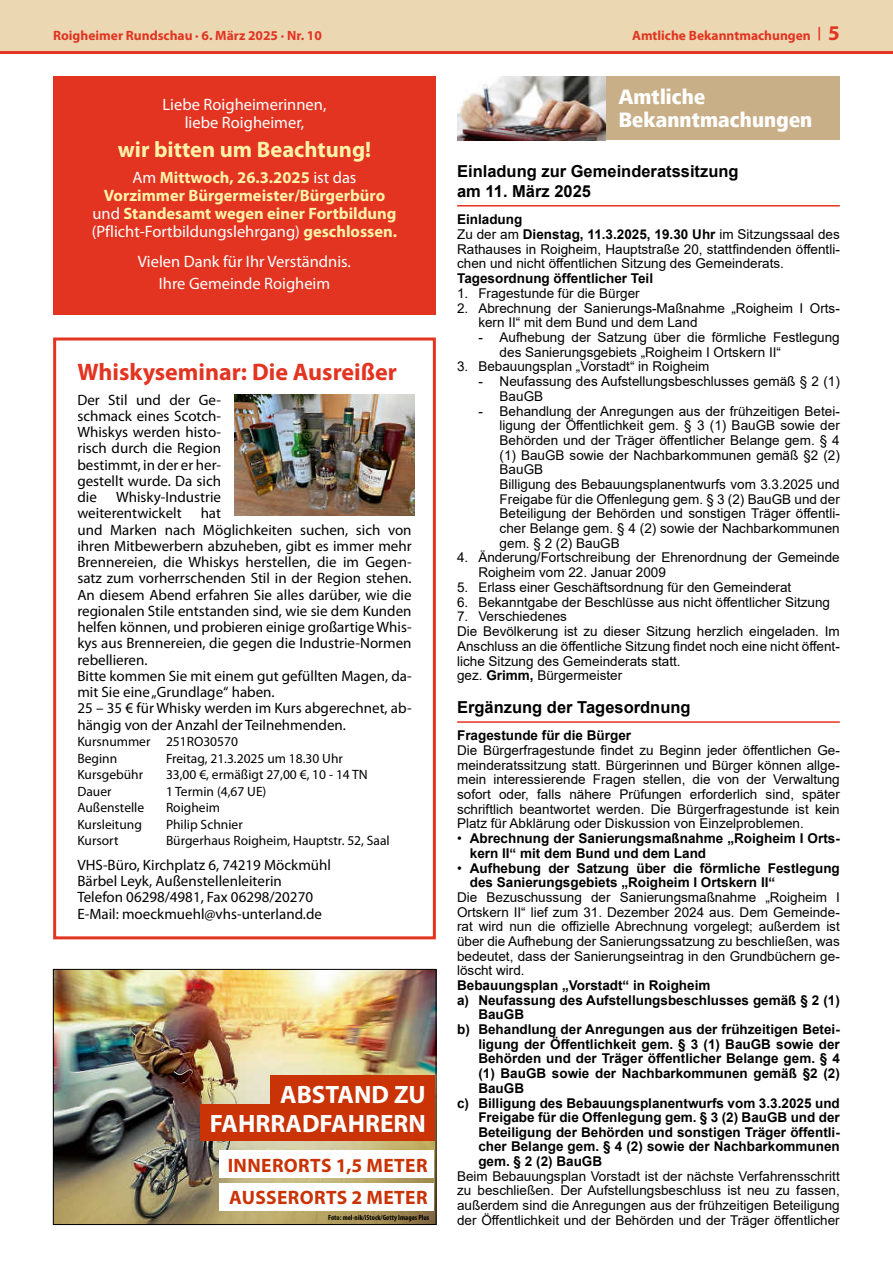
<style>
.page{position:relative;width:893px;height:1263px;background:#fff}
.page>*{position:absolute;margin:0;border:0;box-sizing:border-box;transform-origin:0 0}
.t1{font:700 25.2px/29.5px "Myriad Pro";color:#fff;text-align:right}
.t2{font:700 24px "Myriad Pro";color:#e23421}
.t3{font:700 22.5px "Myriad Pro";color:#fff3a9}
.t4{font:800 21.45px/22.5px "Frutiger Next LT";letter-spacing:.01em;color:#fff;scale:.91 1}
.t5{font:700 19.5px/32.4px "Myriad Pro";letter-spacing:.02em;color:#c93306}
.t6{font:700 16.5px/17.9px "Myriad Pro";color:#fff3a9;text-align:center}
.t7{font:16.5px/17.9px "Myriad Pro";color:#fff;text-align:center}
.t8{font:700 16.5px/19.5px "Arial";color:#000}
.t9{font:15px/16.2px "Myriad Pro";color:#000}
.t10{font:13.5px/14.7px "Arial";color:#000}
.t11{font:700 13.5px/14.5px "Arial";color:#000}
.t12{font:13.5px/16.5px "Myriad Pro";color:#000}
.t13{font:700 13.5px "Myriad Pro";color:#e23421}
.t14{font:700 condensed 7.5px "Myriad Pro";color:#000}
.s1{font-size:21px}
.s2{font-weight:400;color:#fff}
.s3{font-weight:700}
.s4{font-weight:400}
</style>
<div class="page">
<div style="left:0;top:0;width:893px;height:51px;background:#ebd8b3"></div>
<hr style="left:0;top:51px;width:893px;height:3px;background:#e23421">
<div style="left:53px;top:77px;width:383px;height:238px;background:#e23421"></div>
<div style="left:53px;top:337px;width:383px;height:602px;border:3px solid #e23421"></div>
<img style="left:234px;top:394px;width:181px;height:122px">
<hr style="left:457px;top:205px;width:383px;height:2px;background:#e23421">
<hr style="left:457px;top:721px;width:383px;height:2px;background:#e23421">
<div style="left:457px;top:77px;width:383px;height:63px;background:#c9af88"></div>
<img style="left:457px;top:77px;width:149px;height:63px">
<img style="left:55px;top:971px;width:379px;height:252px">
<div style="left:270px;top:1075px;width:164px;height:36px;background:#c93306"></div>
<div style="left:200px;top:1105px;width:234px;height:36px;background:#c93306"></div>
<div style="left:219px;top:1150px;width:215px;height:28px;background:#fff"></div>
<div style="left:219px;top:1183px;width:215px;height:28px;background:#fff"></div>
<div style="left:53px;top:969px;width:383px;height:256px;border:1px solid #000"></div>
<p class="t13" style="left:53px;top:26px;width:270px">Roigheimer Rundschau · 6. März 2025 · Nr. 10</p>
<p class="t13" style="left:632px;top:26px;width:209px">Amtliche Bekanntmachungen | <span class="s1">5</span></p>
<p class="t7" style="left:163px;top:95px;width:165px">Liebe Roigheimerinnen, liebe Roigheimer,</p>
<h3 class="t3" style="left:118px;top:134px;width:255px">wir bitten um Beachtung!</h3>
<p class="t6" style="left:92px;top:168px;width:307px"><span class="s2">Am</span> Mittwoch, 26.3.2025 <span class="s2">ist das </span>Vorzimmer Bürgermeister/Bürgerbüro <span class="s2">und</span> Standesamt wegen einer Fortbildung <span class="s2">(Pflicht-Fortbildungslehrgang)</span> geschlossen.</p>
<p class="t7" style="left:138px;top:250px;width:215px;line-height:22.2px">Vielen Dank für Ihr Verständnis.<br>Ihre Gemeinde Roigheim</p>
<h2 class="t2" style="left:77px;top:356px;width:321px">Whiskyseminar: Die Ausreißer</h2>
<p class="t9" style="left:77px;top:391px;width:145px;text-align:justify">Der Stil und der Ge&shy;schmack eines Scotch-Whiskys werden histo&shy;risch durch die Region bestimmt, in der er her&shy;gestellt wurde. Da sich die</p>
<p class="t9" style="left:77px;top:489px;width:145px;text-indent:39px">Whisky-Industrie weiterentwickelt</p>
<p class="t9" style="left:77px;top:505px;width:336px;text-indent:123px">hat<br>und Marken nach Möglichkeiten suchen, sich von ihren Mitbewerbern abzuheben, gibt es immer mehr Brennereien, die Whiskys herstellen, die im Gegen&shy;satz zum vorherrschenden Stil in der Region stehen.<br>An diesem Abend erfahren Sie alles darüber, wie die regionalen Stile entstanden sind, wie sie dem Kunden helfen können, und probieren einige großartige Whis&shy;kys aus Brennereien, die gegen die Industrie-Normen rebellieren.<br>Bitte kommen Sie mit einem gut gefüllten Magen, da&shy;mit Sie eine „Grundlage“ haben.<br>25 – 35 € für Whisky werden im Kurs abgerechnet, ab&shy;hängig von der Anzahl der Teilnehmenden.</p>
<p class="t12" style="left:77px;top:733px;width:162px">Kursnummer 251RO30570<br>Beginn</p>
<p class="t12" style="left:166px;top:749px;width:178px">Freitag, 21.3.2025 um 18.30 Uhr</p>
<p class="t12" style="left:77px;top:766px;width:67px">Kursgebühr</p>
<p class="t12" style="left:166px;top:766px;width:203px">33,00 €, ermäßigt 27,00 €, 10 - 14 TN</p>
<p class="t12" style="left:77px;top:783px;width:36px">Dauer</p>
<p class="t12" style="left:166px;top:783px;width:102px">1 Termin (4,67 UE)</p>
<p class="t12" style="left:77px;top:799px;width:68px">Außenstelle</p>
<p class="t12" style="left:166px;top:799px;width:56px">Roigheim</p>
<p class="t12" style="left:77px;top:816px;width:66px">Kursleitung</p>
<p class="t12" style="left:166px;top:816px;width:78px">Philip Schnier</p>
<p class="t12" style="left:77px;top:832px;width:43px">Kursort</p>
<p class="t12" style="left:166px;top:832px;width:225px">Bürgerhaus Roigheim, Hauptstr. 52, Saal</p>
<p class="t9" style="left:77px;top:856px;width:255px">VHS-Büro, Kirchplatz 6, 74219 Möckmühl Bärbel Leyk, Außenstellenleiterin Telefon 06298/4981, Fax 06298/20270<br>E-Mail: moeckmuehl@vhs-unterland.de</p>
<h1 class="t1" style="left:210px;top:1079px;width:217px">ABSTAND ZU<br>FAHRRADFAHRERN</h1>
<h3 class="t5" style="left:228px;top:1148px;width:201px">INNERORTS 1,5 METER<br>AUSSERORTS 2 METER</h3>
<p class="t14" style="left:328px;top:1213px;width:103px">Foto: mel-nik/iStock/Getty Images Plus</p>
<h3 class="t4" style="left:619px;top:86px;width:214px">Amtliche<br>Bekanntmachungen</h3>
<p class="t8" style="left:457px;top:162px;width:283px">Einladung zur Gemeinderatssitzung am 11. März 2025</p>
<p class="t10" style="left:457px;top:212px;width:384px"><span class="s3">Einladung<br></span>Zu der am <span class="s3">Dienstag, 11.3.2025, 19.30 Uhr</span> im Sitzungssaal des Rathauses in Roigheim, Hauptstraße 20, stattfindenden öffentli&shy;chen und nicht öffentlichen Sitzung des Gemeinderats.</p>
<p class="t11" style="left:457px;top:271px;width:198px">Tagesordnung öffentlicher Teil</p>
<p class="t10" style="left:457px;top:286px;width:184px">1. Fragestunde für die Bürger</p>
<p class="t10" style="left:478px;top:300px;width:363px;text-indent:-21px">2. Abrechnung der Sanierungs-Maßnahme „Roigheim I Orts&shy;kern II“ mit dem Bund und dem Land</p>
<p class="t10" style="left:500px;top:330px;width:342px;text-indent:-21px">- Aufhebung der Satzung über die förmliche Festlegung des Sanierungsgebiets „Roigheim I Ortskern II“</p>
<p class="t10" style="left:457px;top:359px;width:254px">3. Bebauungsplan „Vorstadt“ in Roigheim</p>
<p class="t10" style="left:500px;top:374px;width:342px;text-indent:-21px">- Neufassung des Aufstellungsbeschlusses gemäß § 2 (1)<br>BauGB</p>
<p class="t10" style="left:500px;top:404px;width:342px;text-indent:-21px">- Behandlung der Anregungen aus der frühzeitigen Betei&shy;ligung der Öffentlichkeit gem. § 3 (1) BauGB sowie der Behörden und der Träger öffentlicher Belange gem. § 4 (1) BauGB sowie der Nachbarkommunen gemäß §2 (2)<br>BauGB<br>Billigung des Bebauungsplanentwurfs vom 3.3.2025 und Freigabe für die Offenlegung gem. § 3 (2) BauGB und der Beteiligung der Behörden und sonstigen Träger öffentli&shy;cher Belange gem. § 4 (2) sowie der Nachbarkommunen gem. § 2 (2) BauGB</p>
<p class="t10" style="left:478px;top:550px;width:363px;text-indent:-21px">4. Änderung/Fortschreibung der Ehrenordnung der Gemeinde<br>Roigheim vom 22. Januar 2009</p>
<p class="t10" style="left:457px;top:580px;width:336px">5. Erlass einer Geschäftsordnung für den Gemeinderat</p>
<p class="t10" style="left:457px;top:594px;width:374px">6. Bekanntgabe der Beschlüsse aus nicht öffentlicher Sitzung</p>
<p class="t10" style="left:457px;top:609px;width:384px">7. Verschiedenes<br>Die Bevölkerung ist zu dieser Sitzung herzlich eingeladen. Im Anschluss an die öffentliche Sitzung findet noch eine nicht öffent&shy;liche Sitzung des Gemeinderats statt.<br>gez. <span class="s3">Grimm,</span> Bürgermeister</p>
<p class="t8" style="left:457px;top:697px;width:235px">Ergänzung der Tagesordnung</p>
<p class="t11" style="left:457px;top:728px;width:176px">Fragestunde für die Bürger</p>
<p class="t10" style="left:457px;top:743px;width:384px;text-align:justify">Die Bürgerfragestunde findet zu Beginn jeder öffentlichen Ge&shy;meinderatssitzung statt. Bürgerinnen und Bürger können allge&shy;mein interessierende Fragen stellen, die von der Verwaltung sofort oder, falls nähere Prüfungen erforderlich sind, später schriftlich beantwortet werden. Die Bürgerfragestunde ist kein Platz für Abklärung oder Diskussion von Einzelproblemen.</p>
<p class="t11" style="left:470px;top:831px;width:371px;text-indent:-13px"><span class="s4">•</span> Abrechnung der Sanierungsmaßnahme „Roigheim I Orts&shy;kern II“ mit dem Bund und dem Land</p>
<p class="t11" style="left:470px;top:861px;width:371px;text-indent:-13px"><span class="s4">•</span> Aufhebung der Satzung über die förmliche Festlegung des Sanierungsgebiets „Roigheim I Ortskern II“</p>
<p class="t10" style="left:457px;top:890px;width:384px;text-align:justify">Die Bezuschussung der Sanierungsmaßnahme „Roigheim I Ortskern II“ lief zum 31. Dezember 2024 aus. Dem Gemeinde&shy;rat wird nun die offizielle Abrechnung vorgelegt; außerdem ist über die Aufhebung der Sanierungssatzung zu beschließen, was bedeutet, dass der Sanierungseintrag in den Grundbüchern ge&shy;löscht wird.</p>
<p class="t11" style="left:457px;top:978px;width:255px">Bebauungsplan „Vorstadt“ in Roigheim</p>
<p class="t11" style="left:457px;top:993px;width:384px">a) Neufassung des Aufstellungsbeschlusses gemäß § 2 (1)</p>
<p class="t11" style="left:478px;top:1007px;width:47px">BauGB</p>
<p class="t11" style="left:457px;top:1022px;width:384px">b) Behandlung der Anregungen aus der frühzeitigen Betei-</p>
<p class="t11" style="left:478px;top:1037px;width:363px">ligung der Öffentlichkeit gem. § 3 (1) BauGB sowie der</p>
<p class="t11" style="left:478px;top:1051px;width:363px">Behörden und der Träger öffentlicher Belange gem. § 4</p>
<p class="t11" style="left:478px;top:1066px;width:363px">(1) BauGB sowie der Nachbarkommunen gemäß §2 (2)</p>
<p class="t11" style="left:478px;top:1081px;width:47px">BauGB</p>
<p class="t11" style="left:457px;top:1096px;width:384px">c) Billigung des Bebauungsplanentwurfs vom 3.3.2025 und</p>
<p class="t11" style="left:478px;top:1110px;width:363px">Freigabe für die Offenlegung gem. § 3 (2) BauGB und der</p>
<p class="t11" style="left:478px;top:1125px;width:363px">Beteiligung der Behörden und sonstigen Träger öffentli-</p>
<p class="t11" style="left:478px;top:1139px;width:363px">cher Belange gem. § 4 (2) sowie der Nachbarkommunen</p>
<p class="t11" style="left:478px;top:1154px;width:125px">gem. § 2 (2) BauGB</p>
<p class="t10" style="left:457px;top:1169px;width:384px;text-align:justify">Beim Bebauungsplan Vorstadt ist der nächste Verfahrensschritt zu beschließen. Der Aufstellungsbeschluss ist neu zu fassen, außerdem sind die Anregungen aus der frühzeitigen Beteiligung der Öffentlichkeit und der Behörden und der Träger öffentlicher</p>
</div>
